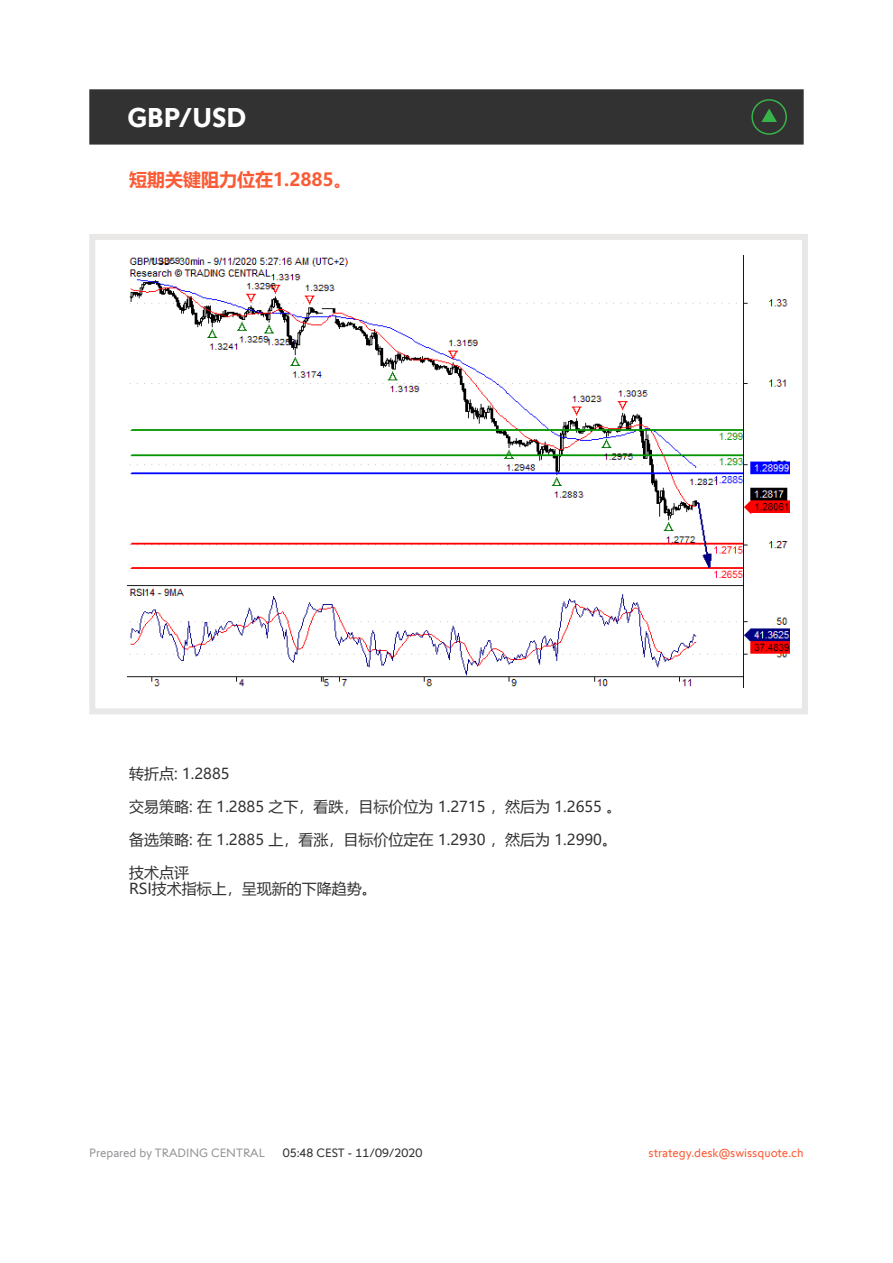
<style>
.page{position:relative;width:893px;height:1263px;background:#fff}
.page>*{position:absolute;margin:0;border:0;box-sizing:border-box;transform-origin:0 0}
.t1{font:700 27px "Swissquote CT";color:#fff}
.t2{font:700 18px "Microsoft Ya Hei UI";color:#fa5b35}
.t3{font:15px/16.5px "Microsoft Ya Hei UI";color:#323232}
.t4{font:12px "Swissquote CT";color:#fa5b35}
.t5{font:12px "Swissquote CT";color:#939598}
.t6{font:12px "Swissquote CT";color:#323232}
</style>
<div class="page">
<div style="left:89px;top:234px;width:719px;height:480px;border:6px solid #e9e8e7"></div>
<div style="left:89px;top:89px;width:715px;height:56px;background:#323232;border:2px solid #323232"></div>
<img style="left:128px;top:255px;width:661px;height:432px">
<svg style="left:751px;top:99px;width:36px;height:36px"></svg>
<h1 class="t1" style="left:128px;top:101px;width:120px">GBP/USD</h1>
<p class="t2" style="left:129px;top:167px;width:224px">短期关键阻力位在1.2885。</p>
<p class="t3" style="left:129px;top:765px;width:102px">转折点: 1.2885</p>
<p class="t3" style="left:129px;top:798px;width:494px">交易策略: 在 1.2885 之下，看跌，目标价位为 1.2715 ，然后为 1.2655 。</p>
<p class="t3" style="left:129px;top:831px;width:489px">备选策略: 在 1.2885 上，看涨，目标价位定在 1.2930 ，然后为 1.2990。</p>
<p class="t3" style="left:129px;top:864px;width:249px">技术点评<br>RSI技术指标上，呈现新的下降趋势。</p>
<p class="t5" style="left:89px;top:1145px;width:177px">Prepared by TRADING CENTRAL</p>
<p class="t6" style="left:283px;top:1145px;width:141px">05:48 CEST - 11/09/2020</p>
<p class="t4" style="left:649px;top:1145px;width:157px">strategy.desk@swissquote.ch</p>
</div>
